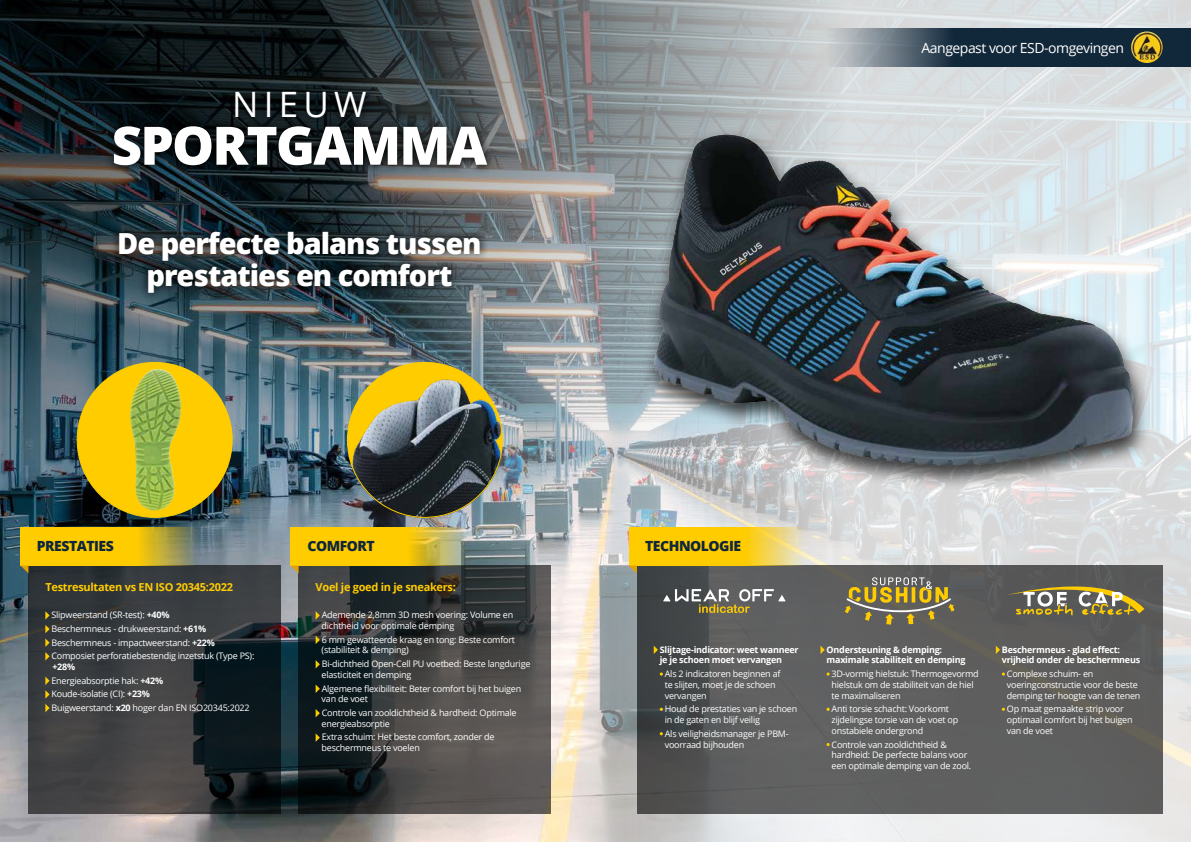
<style>
.page{position:relative;width:1191px;height:842px;background:#fff}
.page>*{position:absolute;margin:0;border:0;box-sizing:border-box;transform-origin:0 0}
.t1{font:800 53px "Open Sans";letter-spacing:-.035em;color:#fff}
.t2{font:35px "Open Sans";letter-spacing:.15em;color:#fff}
.t3{font:800 29px/32px "Open Sans";letter-spacing:-.035em;color:#fff;text-align:center}
.t4{font:800 14px "Open Sans";letter-spacing:-.035em;color:#11273a}
.t5{font:14px "Open Sans";letter-spacing:-.035em;color:#fff}
.t6{font:700 11px "Open Sans";letter-spacing:-.025em;color:#fc0}
.t7{font:9px/10.8px "Open Sans";letter-spacing:-.025em;color:#fff}
.t8{font:700 9px/10.8px "Open Sans";letter-spacing:-.025em;color:#fff}
.s1{font-weight:700}
</style>
<div class="page">
<svg style="left:0;top:0;width:62px;height:842px;background:#3b4d56"></svg>
<img style="left:62px;top:0;width:1129px;height:842px">
<svg style="left:28px;top:565px;width:253px;height:249px;background:#323638"></svg>
<svg style="left:299px;top:565px;width:252px;height:249px;background:#3a3c3c"></svg>
<svg style="left:636px;top:565px;width:526px;height:249px;background:#5b5b5b"></svg>
<svg style="left:820px;top:28px;width:371px;height:39px;background:#384a59"></svg>
<svg style="left:844px;top:577px;width:110px;height:48px;background:#867c55"></svg>
<div style="left:77px;top:362px;width:155px;height:155px;background:#fc0;border-radius:50%"></div>
<img style="left:130px;top:370px;width:51px;height:141px">
<div style="left:347px;top:362px;width:155px;height:155px;background:#fc0;border-radius:50%"></div>
<img style="left:347px;top:379px;width:156px;height:139px">
<div style="left:642px;top:128px;width:509px;height:363px;background:#000;opacity:.75"></div>
<img style="left:654px;top:139px;width:140px;height:290px">
<img style="left:1131px;top:32px;width:31px;height:31px;border-radius:16px">
<svg style="left:21px;top:527px;width:178px;height:38px;background:#e2bc16"></svg>
<svg style="left:21px;top:565px;width:7px;height:8px"></svg>
<svg style="left:291px;top:527px;width:178px;height:38px;background:#ebc41e"></svg>
<svg style="left:291px;top:565px;width:7px;height:8px"></svg>
<svg style="left:629px;top:527px;width:178px;height:38px;background:#facf26"></svg>
<svg style="left:629px;top:565px;width:8px;height:8px"></svg>
<svg style="left:45px;top:611px;width:5px;height:49px"></svg>
<svg style="left:45px;top:676px;width:5px;height:36px"></svg>
<svg style="left:316px;top:611px;width:4px;height:9px"></svg>
<svg style="left:316px;top:636px;width:4px;height:8px"></svg>
<svg style="left:316px;top:660px;width:4px;height:8px"></svg>
<svg style="left:316px;top:684px;width:4px;height:9px"></svg>
<svg style="left:316px;top:709px;width:4px;height:8px"></svg>
<svg style="left:316px;top:733px;width:4px;height:9px"></svg>
<svg style="left:653px;top:646px;width:5px;height:8px"></svg>
<svg style="left:659px;top:672px;width:4px;height:4px"></svg>
<svg style="left:659px;top:708px;width:4px;height:3px"></svg>
<svg style="left:659px;top:732px;width:4px;height:3px"></svg>
<svg style="left:820px;top:646px;width:4px;height:8px"></svg>
<svg style="left:826px;top:672px;width:3px;height:4px"></svg>
<svg style="left:995px;top:646px;width:5px;height:8px"></svg>
<svg style="left:1001px;top:672px;width:4px;height:4px"></svg>
<svg style="left:1001px;top:708px;width:4px;height:3px"></svg>
<img style="left:110px;top:222px;width:379px;height:80px">
<svg style="left:104px;top:83px;width:391px;height:91px;background:#1a2023"></svg>
<svg style="left:1005px;top:577px;width:139px;height:38px;background:#80795b"></svg>
<svg style="left:663px;top:589px;width:122px;height:24px;background:#7b796e"></svg>
<h2 class="t2" style="left:232px;top:80px;width:136px">NIEUW</h2>
<h1 class="t1" style="left:112px;top:105px;width:377px">SPORTGAMMA</h1>
<h3 class="t3" style="left:117px;top:226px;width:366px">De perfecte balans tussen prestaties en comfort</h3>
<h3 class="t5" style="left:921px;top:38px;width:204px">Aangepast voor ESD-omgevingen</h3>
<h3 class="t4" style="left:37px;top:536px;width:79px">PRESTATIES</h3>
<p class="t6" style="left:45px;top:579px;width:189px">Testresultaten vs EN ISO 20345:2022</p>
<p class="t7" style="left:51px;top:608px;width:204px;line-height:13.6px">Slipweerstand (SR-test): <span class="s1">+40%<br></span>Beschermneus - drukweerstand: <span class="s1">+61% </span>Beschermneus - impactweerstand: <span class="s1">+22% </span>Composiet perforatiebestendig inzetstuk (Type PS):</p>
<p class="t7" style="left:51px;top:660px;width:200px;line-height:13.6px"><span class="s1">+28%<br></span>Energieabsorptie hak: <span class="s1">+42%<br></span>Koude-isolatie (CI): <span class="s1">+23%<br></span>Buigweerstand: <span class="s1">x20</span> hoger dan EN ISO20345:2022</p>
<h3 class="t4" style="left:307px;top:535px;width:69px">COMFORT</h3>
<h3 class="t4" style="left:645px;top:536px;width:97px">TECHNOLOGIE</h3>
<p class="t6" style="left:316px;top:579px;width:142px">Voel je goed in je sneakers:</p>
<p class="t7" style="left:322px;top:609px;width:193px">Ademende 2,8mm 3D mesh voering: Volume en dichtheid voor optimale demping</p>
<p class="t7" style="left:322px;top:634px;width:195px">6 mm gewatteerde kraag en tong: Beste comfort (stabiliteit &amp; demping)</p>
<p class="t7" style="left:322px;top:658px;width:210px">Bi-dichtheid Open-Cell PU voetbed: Beste langdurige elasticiteit en demping</p>
<p class="t7" style="left:322px;top:683px;width:201px">Algemene flexibiliteit: Beter comfort bij het buigen van de voet</p>
<p class="t7" style="left:322px;top:707px;width:196px">Controle van zooldichtheid &amp; hardheid: Optimale energieabsorptie</p>
<p class="t7" style="left:322px;top:731px;width:174px">Extra schuim: Het beste comfort, zonder de beschermneus te voelen</p>
<p class="t8" style="left:660px;top:644px;width:140px">Slijtage-indicator: weet wanneer je je schoen moet vervangen</p>
<p class="t7" style="left:665px;top:668px;width:117px">Als 2 indicatoren beginnen af te slijten, moet je de schoen vervangen</p>
<p class="t7" style="left:665px;top:703px;width:134px">Houd de prestaties van je schoen in de gaten en blijf veilig</p>
<p class="t7" style="left:665px;top:728px;width:125px">Als veiligheidsmanager je PBM&shy;voorraad bijhouden</p>
<p class="t8" style="left:826px;top:644px;width:140px">Ondersteuning &amp; demping: maximale stabiliteit en demping</p>
<p class="t7" style="left:831px;top:668px;width:149px">3D-vormig hielstuk: Thermogevormd hielstuk om de stabiliteit van de hiel te maximaliseren</p>
<p class="t7" style="left:831px;top:703px;width:128px">Anti torsie schacht: Voorkomt zijdelingse torsie van de voet op onstabiele ondergrond</p>
<p class="t7" style="left:831px;top:739px;width:141px">Controle van zooldichtheid &amp; hardheid: De perfecte balans voor een optimale demping van de zool.</p>
<p class="t8" style="left:1001px;top:644px;width:140px">Beschermneus - glad effect: vrijheid onder de beschermneus</p>
<p class="t7" style="left:1006px;top:668px;width:135px">Complexe schuim- en voeringconstructie voor de beste demping ter hoogte van de tenen</p>
<p class="t7" style="left:1006px;top:703px;width:127px">Op maat gemaakte strip voor optimaal comfort bij het buigen van de voet</p>
</div>
